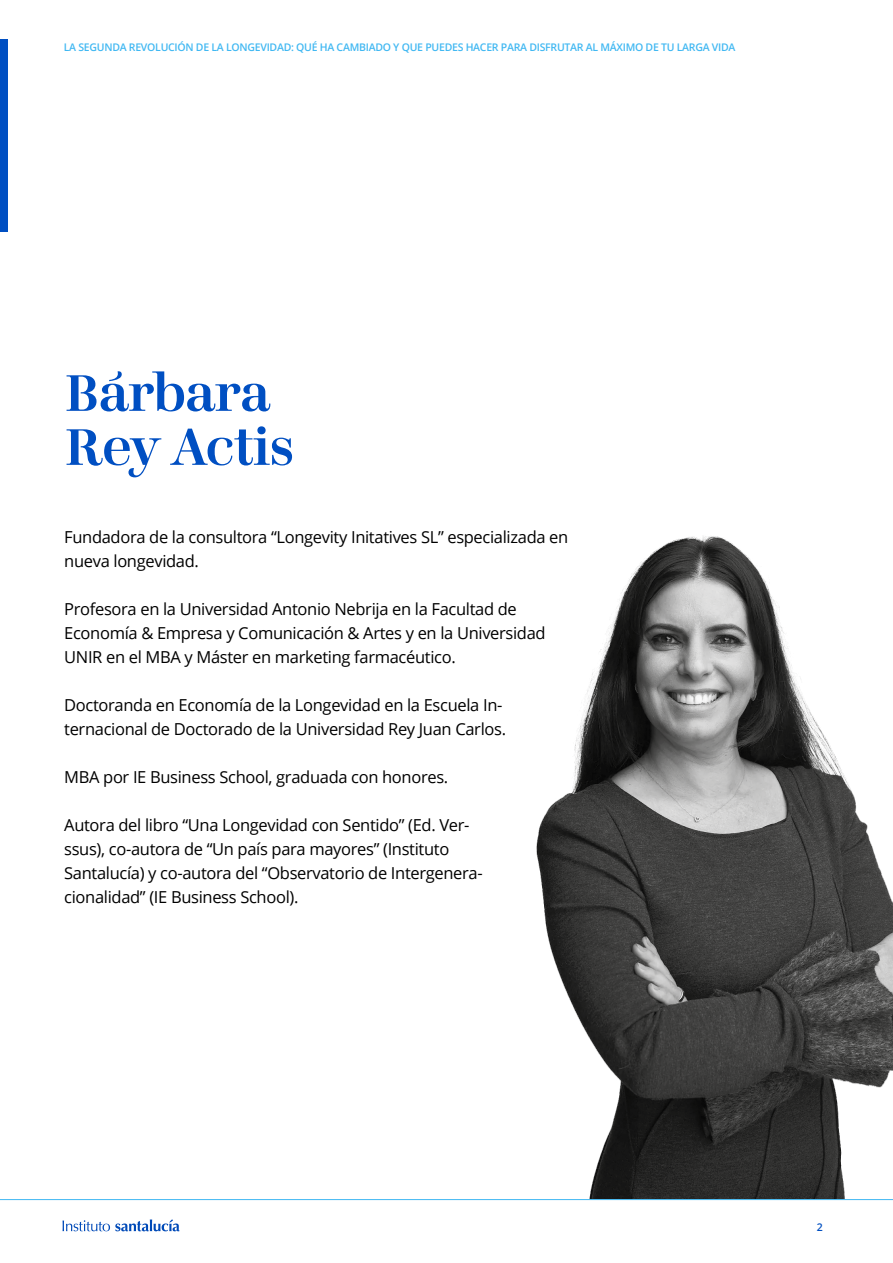
<style>
.page{position:relative;width:893px;height:1263px;background:#fff}
.page>*{position:absolute;margin:0;border:0;box-sizing:border-box;transform-origin:0 0}
.t1{font:600 54px/54px "Presti Text";letter-spacing:-.035em;color:#004fc2}
.t2{font:16.5px/24px "Open Sans";letter-spacing:-.02em;color:#000}
.t3{font:600 10.5px "Open Sans";letter-spacing:-.025em;color:#41b8f2}
.t4{font:600 10.5px "Open Sans";color:#014fc1}
</style>
<div class="page">
<img style="left:536px;top:536px;width:357px;height:663px">
<hr style="left:0;top:1199px;width:893px;height:1px;background:#41b8f2">
<div style="left:0;top:39px;width:7px;height:192px;background:#004fc2"></div>
<svg style="left:63px;top:1219px;width:117px;height:12px"></svg>
<p class="t3" style="left:64px;top:40px;width:673px">LA SEGUNDA REVOLUCIÓN DE LA LONGEVIDAD: QUÉ HA CAMBIADO Y QUE PUEDES HACER PARA DISFRUTAR AL MÁXIMO DE TU LARGA VIDA</p>
<h1 class="t1" style="left:64px;top:365px;width:232px">Bárbara<br>Rey Actis</h1>
<p class="t2" style="left:64px;top:524px;width:506px">Fundadora de la consultora “Longevity Initatives SL” especializada en nueva longevidad.</p>
<p class="t2" style="left:64px;top:596px;width:483px">Profesora en la Universidad Antonio Nebrija en la Facultad de<br>Economía &amp; Empresa y Comunicación &amp; Artes y en la Universidad<br>UNIR en el MBA y Máster en marketing farmacéutico.</p>
<p class="t2" style="left:64px;top:692px;width:443px">Doctoranda en Economía de la Longevidad en la Escuela In&shy;ternacional de Doctorado de la Universidad Rey Juan Carlos.</p>
<p class="t2" style="left:64px;top:764px;width:386px">MBA por IE Business School, graduada con honores.</p>
<p class="t2" style="left:64px;top:812px;width:420px">Autora del libro “Una Longevidad con Sentido” (Ed. Ver&shy;ssus), co-autora de “Un país para mayores” (Instituto Santalucía) y co-autora del “Observatorio de Intergenera&shy;cionalidad” (IE Business School).</p>
<p class="t4" style="left:817px;top:1220px;width:8px">2</p>
</div>
